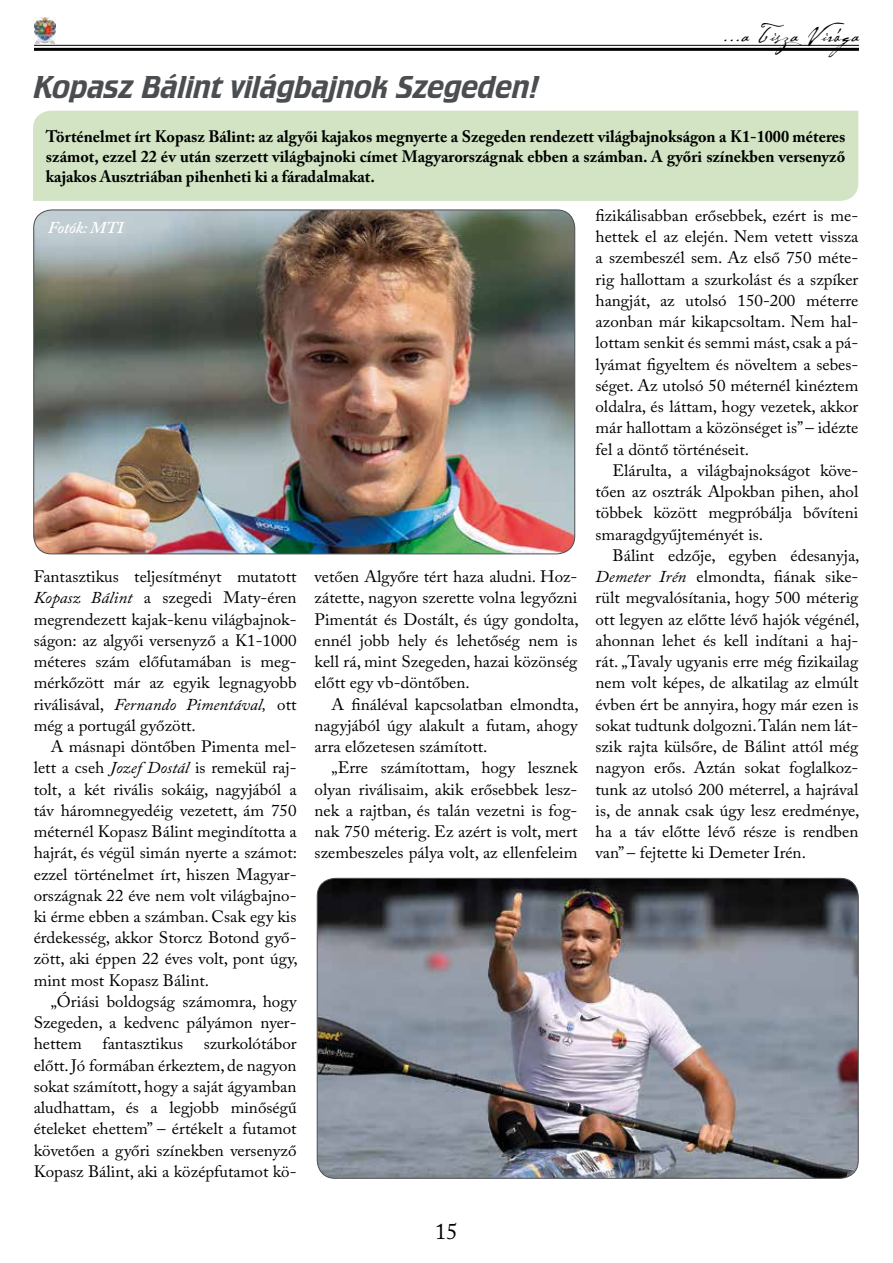
<style>
.page{position:relative;width:893px;height:1263px;background:#fff}
.page>*{position:absolute;margin:0;border:0;box-sizing:border-box;transform-origin:0 0}
.t1{font:33px "Crillee TOT";color:#4b4e51}
.t2{font:24px "Cezanne";letter-spacing:.04em;color:#000}
.t3{font:22.5px "Adobe Caslon Pro";color:#000}
.t4{font:16.5px/21.3px "Adobe Caslon Pro";color:#000;text-align:justify}
.t5{font:700 16.5px/19.8px "Adobe Caslon Pro";color:#000;text-align:justify}
.t6{font:italic 600 16.5px "Adobe Caslon Pro";letter-spacing:-.005em;color:#fff}
.s1{font-style:italic}
</style>
<div class="page">
<hr style="left:34px;top:45px;width:825px;height:1px;background:#000">
<hr style="left:34px;top:48px;width:825px;height:3px;background:#000">
<img style="left:34px;top:17px;width:21px;height:26px">
<div style="left:33px;top:111px;width:825px;height:90px;background:#d2e4c4"></div>
<img style="left:34px;top:210px;width:541px;height:344px">
<img style="left:317px;top:878px;width:541px;height:300px">
<h1 class="t1" style="left:34px;top:68px;width:507px">Kopasz Bálint világbajnok Szegeden!</h1>
<h2 class="t2" style="left:723px;top:19px;width:143px">...a Tisza Virága</h2>
<p class="t5" style="left:46px;top:126px;width:801px">Történelmet írt Kopasz Bálint: az algyői kajakos megnyerte a Szegeden rendezett világbajnokságon a K1-1000 méteres számot, ezzel 22 év után szerzett világbajnoki címet Magyarországnak ebben a számban. A győri színekben versenyző kajakos Ausztriában pihenheti ki a fáradalmakat.</p>
<p class="t6" style="left:48px;top:218px;width:77px">Fotók: MTI</p>
<p class="t4" style="left:595px;top:205px;width:264px">fizikálisabban erősebbek, ezért is me&shy;hettek el az elején. Nem vetett vissza a szembeszél sem. Az első 750 méte&shy;rig hallottam a szurkolást és a szpíker hangját, az utolsó 150-200 méterre azonban már kikapcsoltam. Nem hal&shy;lottam senkit és semmi mást, csak a pá&shy;lyámat figyeltem és növeltem a sebes&shy;séget. Az utolsó 50 méternél kinéztem oldalra, és láttam, hogy vezetek, akkor már hallottam a közönséget is” – idézte fel a döntő történéseit.</p>
<p class="t4" style="left:595px;top:459px;width:264px;text-indent:17px">Elárulta, a világbajnokságot köve&shy;tően az osztrák Alpokban pihen, ahol többek között megpróbálja bővíteni smaragdgyűjteményét is.</p>
<p class="t4" style="left:595px;top:544px;width:266px;text-indent:17px">Bálint edzője, egyben édesanyja, <span class="s1">Demeter Irén</span> elmondta, fiának sike&shy;rült megvalósítania, hogy 500 méterig ott legyen az előtte lévő hajók végénél, ahonnan lehet és kell indítani a haj&shy;rát. „Tavaly ugyanis erre még fizikailag nem volt képes, de alkatilag az elmúlt évben ért be annyira, hogy már ezen is sokat tudtunk dolgozni. Talán nem lát&shy;szik rajta külsőre, de Bálint attól még nagyon erős. Aztán sokat foglalkoz&shy;tunk az utolsó 200 méterrel, a hajrával is, de annak csak úgy lesz eredménye, ha a táv előtte lévő része is rendben van” – fejtette ki Demeter Irén.</p>
<p class="t4" style="left:315px;top:566px;width:266px">vetően Algyőre tért haza aludni. Hoz&shy;zátette, nagyon szerette volna legyőzni Pimentát és Dostált, és úgy gondolta, ennél jobb hely és lehetőség nem is kell rá, mint Szegeden, hazai közönség előtt egy vb-döntőben.</p>
<p class="t4" style="left:315px;top:693px;width:266px;text-indent:17px">A fináléval kapcsolatban elmondta, nagyjából úgy alakult a futam, ahogy arra előzetesen számított.</p>
<p class="t4" style="left:315px;top:757px;width:264px;text-indent:17px">„Erre számítottam, hogy lesznek olyan riválisaim, akik erősebbek lesz&shy;nek a rajtban, és talán vezetni is fog&shy;nak 750 méterig. Ez azért is volt, mert szembeszeles pálya volt, az ellenfeleim</p>
<p class="t4" style="left:34px;top:566px;width:264px">Fantasztikus teljesítményt mutatott <span class="s1">Kopasz Bálint</span> a szegedi Maty-éren megrendezett kajak-kenu világbajnok&shy;ságon: az algyői versenyző a K1-1000 méteres szám előfutamában is meg&shy;mérkőzött már az egyik legnagyobb riválisával, <span class="s1">Fernando Pimentával,</span> ott még a portugál győzött.</p>
<p class="t4" style="left:34px;top:736px;width:266px;text-indent:17px">A másnapi döntőben Pimenta mel&shy;lett a cseh <span class="s1">Jozef Dostál</span> is remekül raj&shy;tolt, a két rivális sokáig, nagyjából a táv háromnegyedéig vezetett, ám 750 méternél Kopasz Bálint megindította a hajrát, és végül simán nyerte a számot: ezzel történelmet írt, hiszen Magyar&shy;országnak 22 éve nem volt világbajno&shy;ki érme ebben a számban. Csak egy kis érdekesség, akkor Storcz Botond győ&shy;zött, aki éppen 22 éves volt, pont úgy, mint most Kopasz Bálint.</p>
<p class="t4" style="left:34px;top:990px;width:264px;text-indent:17px">„Óriási boldogság számomra, hogy Szegeden, a kedvenc pályámon nyer&shy;hettem fantasztikus szurkolótábor előtt. Jó formában érkeztem, de nagyon sokat számított, hogy a saját ágyamban aludhattam, és a legjobb minőségű ételeket ehettem” – értékelt a futamot követően a győri színekben versenyző Kopasz Bálint, aki a középfutamot kö-</p>
<h3 class="t3" style="left:435px;top:1218px;width:24px">15</h3>
</div>
